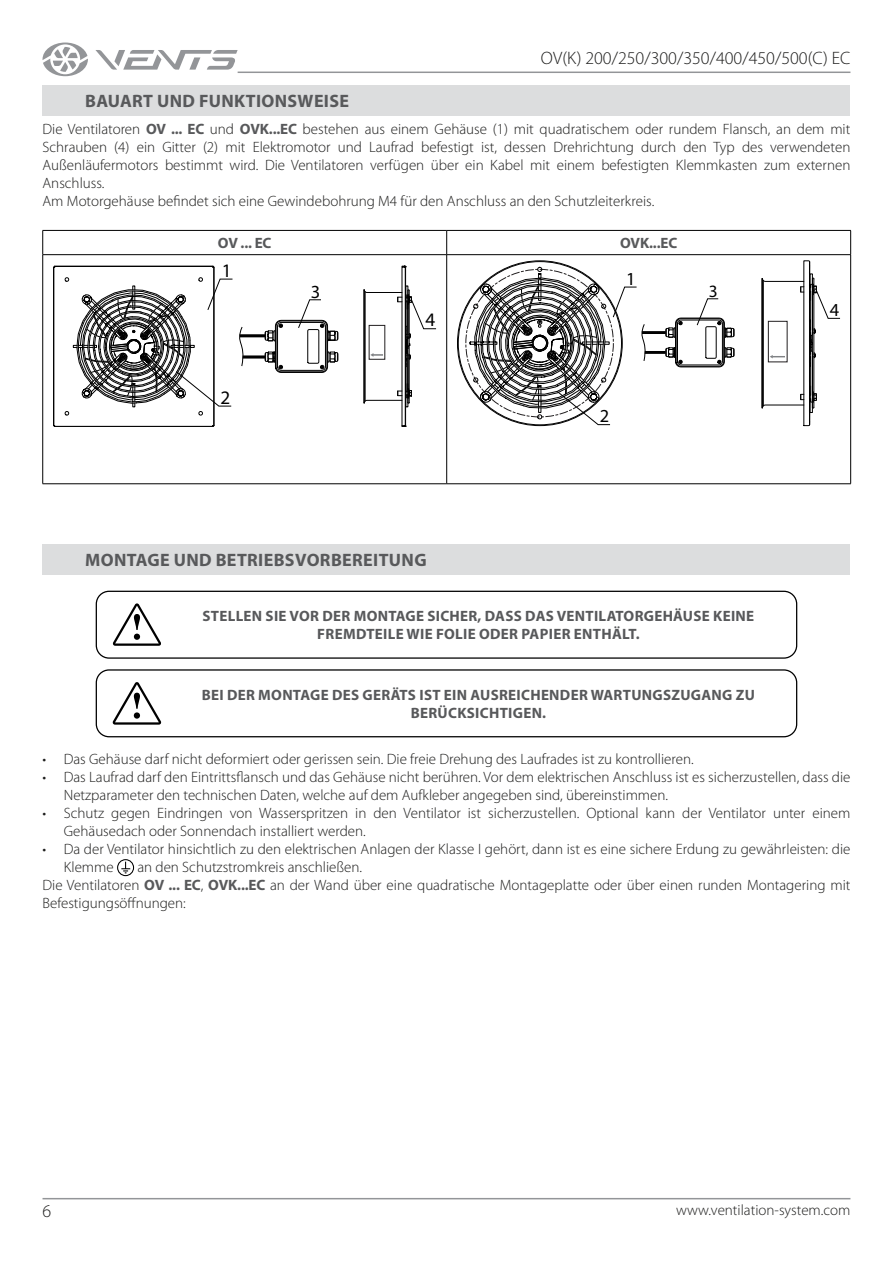
<style>
.page{position:relative;width:893px;height:1263px;background:#fff}
.page>*{position:absolute;margin:0;border:0;box-sizing:border-box;transform-origin:0 0}
.t1{font:19.2px "Myriad Pro";color:#000}
.t2{font:18.45px "Myriad Pro";color:#000}
.t3{font:18.3px "Myriad Pro";color:#000}
.t4{font:700 18px "Myriad Pro";letter-spacing:.02em;color:#58595b}
.t5{font:300 18px "Myriad Pro";color:#1c1c1b}
.t6{font:17.4px "Myriad Pro";color:#000}
.t7{font:300 15px/18px "Myriad Pro";color:#1c1c1b}
.t8{font:700 15px/18px "Myriad Pro";letter-spacing:.02em;color:#58595b;text-align:center}
.s1{font-weight:700;color:#58595b}
</style>
<div class="page">
<hr style="left:43px;top:1198px;width:807px;height:1px;background:#939598">
<hr style="left:238px;top:72px;width:612px;height:1px;background:#939598">
<svg style="left:95px;top:50px;width:143px;height:20px"></svg>
<svg style="left:43px;top:43px;width:45px;height:33px"></svg>
<svg style="left:446px;top:231px;width:1px;height:23px"></svg>
<hr style="left:446px;top:255px;width:1px;height:229px;background:#000">
<hr style="left:43px;top:230px;width:404px;height:1px;background:#000">
<svg style="left:42px;top:231px;width:1px;height:23px"></svg>
<hr style="left:447px;top:230px;width:404px;height:1px;background:#000">
<svg style="left:850px;top:231px;width:1px;height:23px"></svg>
<hr style="left:43px;top:254px;width:404px;height:1px;background:#000">
<hr style="left:42px;top:255px;width:1px;height:229px;background:#000">
<hr style="left:447px;top:254px;width:404px;height:1px;background:#000">
<hr style="left:850px;top:255px;width:1px;height:229px;background:#000">
<hr style="left:43px;top:483px;width:404px;height:1px;background:#000">
<hr style="left:447px;top:483px;width:404px;height:1px;background:#000">
<svg style="left:265px;top:300px;width:73px;height:73px"></svg>
<hr style="left:240px;top:334px;width:25px;height:3px;background:#000">
<svg style="left:246px;top:355px;width:19px;height:4px"></svg>
<svg style="left:53px;top:265px;width:193px;height:162px"></svg>
<svg style="left:364px;top:266px;width:72px;height:161px"></svg>
<svg style="left:761px;top:261px;width:79px;height:165px"></svg>
<svg style="left:457px;top:261px;width:277px;height:166px"></svg>
<div style="left:96px;top:669px;width:701px;height:68px;border:1px solid #000;border-radius:13px"></div>
<svg style="left:113px;top:682px;width:48px;height:43px"></svg>
<div style="left:96px;top:591px;width:701px;height:68px;border:1px solid #000;border-radius:13px"></div>
<svg style="left:113px;top:603px;width:48px;height:43px"></svg>
<svg style="left:117px;top:859px;width:18px;height:18px"></svg>
<div style="left:43px;top:85px;width:807px;height:31px;background:#dcddde"></div>
<div style="left:43px;top:544px;width:807px;height:31px;background:#dcddde"></div>
<p class="t4" style="left:85px;top:89px;width:265px">BAUART UND FUNKTIONSWEISE</p>
<p class="t5" style="left:541px;top:48px;width:311px">OV(K) 200/250/300/350/400/450/500(C) EC</p>
<p class="t7" style="left:43px;top:120px;width:809px">Die Ventilatoren <span class="s1">OV ... EC</span> und <span class="s1">OVK...EC</span> bestehen aus einem Gehäuse (1) mit quadratischem oder rundem Flansch, an dem mit Schrauben (4) ein Gitter (2) mit Elektromotor und Laufrad befestigt ist, dessen Drehrichtung durch den Typ des verwendeten Außenläufermotors bestimmt wird. Die Ventilatoren verfügen über ein Kabel mit einem befestigten Klemmkasten zum externen Anschluss.<br>Am Motorgehäuse befindet sich eine Gewindebohrung M4 für den Anschluss an den Schutzleiterkreis.</p>
<p class="t8" style="left:218px;top:234px;width:55px">OV ... EC</p>
<p class="t8" style="left:620px;top:234px;width:59px">OVK...EC</p>
<p class="t2" style="left:311px;top:280px;width:11px">3</p>
<p class="t1" style="left:425px;top:308px;width:11px">4</p>
<p class="t1" style="left:222px;top:258px;width:11px">1</p>
<p class="t3" style="left:626px;top:267px;width:11px">1</p>
<p class="t6" style="left:709px;top:280px;width:10px">3</p>
<p class="t3" style="left:830px;top:299px;width:11px">4</p>
<p class="t1" style="left:221px;top:385px;width:11px">2</p>
<p class="t4" style="left:85px;top:548px;width:343px">MONTAGE UND BETRIEBSVORBEREITUNG</p>
<p class="t3" style="left:600px;top:405px;width:11px">2</p>
<p class="t8" style="left:202px;top:607px;width:553px">STELLEN SIE VOR DER MONTAGE SICHER, DASS DAS VENTILATORGEHÄUSE KEINE<br>FREMDTEILE WIE FOLIE ODER PAPIER ENTHÄLT.</p>
<p class="t8" style="left:202px;top:685px;width:555px">BEI DER MONTAGE DES GERÄTS IST EIN AUSREICHENDER WARTUNGSZUGANG ZU<br>BERÜCKSICHTIGEN.</p>
<p class="t7" style="left:43px;top:750px;width:653px">• Das Gehäuse darf nicht deformiert oder gerissen sein. Die freie Drehung des Laufrades ist zu kontrollieren.</p>
<p class="t7" style="left:64px;top:768px;width:788px;text-indent:-21px">• Das Laufrad darf den Eintrittsflansch und das Gehäuse nicht berühren. Vor dem elektrischen Anschluss ist es sicherzustellen, dass die<br>Netzparameter den technischen Daten, welche auf dem Aufkleber angegeben sind, übereinstimmen.</p>
<p class="t7" style="left:64px;top:804px;width:788px;text-indent:-21px">• Schutz gegen Eindringen von Wasserspritzen in den Ventilator ist sicherzustellen. Optional kann der Ventilator unter einem<br>Gehäusedach oder Sonnendach installiert werden.</p>
<p class="t7" style="left:64px;top:840px;width:788px;text-indent:-21px">• Da der Ventilator hinsichtlich zu den elektrischen Anlagen der Klasse I gehört, dann ist es eine sichere Erdung zu gewährleisten: die<br>Klemme</p>
<p class="t7" style="left:43px;top:858px;width:809px;text-indent:95px">an den Schutzstromkreis anschließen.<br>Die Ventilatoren <span class="s1">OV ... EC</span>, <span class="s1">OVK...EC</span> an der Wand über eine quadratische Montageplatte oder über einen runden Montagering mit<br>Befestigungsöffnungen:</p>
<p class="t5" style="left:43px;top:1201px;width:10px">6</p>
<p class="t7" style="left:676px;top:1201px;width:176px">www.ventilation-system.com</p>
</div>
